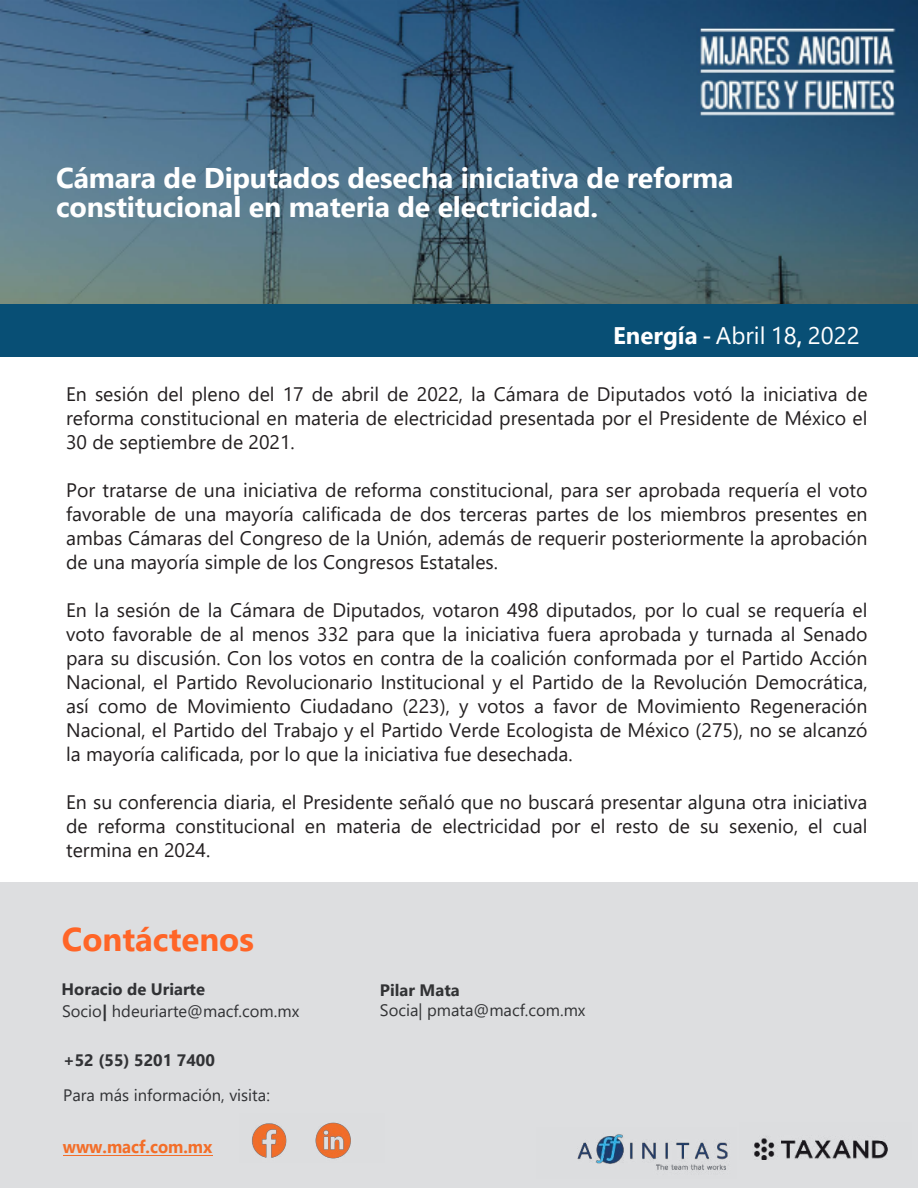
<style>
.page{position:relative;width:918px;height:1188px;background:#fff}
.page>*{position:absolute;margin:0;border:0;box-sizing:border-box;transform-origin:0 0}
.t1{font:700 33px "Segoe UI";color:#ff6527}
.t2{font:700 28.5px/28.5px "Segoe UI";letter-spacing:-.01em;color:#fff}
.t3{font:24px "Segoe UI";color:#fff}
.t4{font:19.5px/24px "Segoe UI";color:#231f20;text-align:justify}
.t5{font:700 17.85px "Segoe UI";color:#f36e29;scale:.93 1}
.t6{font:16.5px/21.9px "Segoe UI";color:#313235}
.t7{font:16.5px "Segoe UI";color:#323335}
.t8{font:700 16.5px "Segoe UI";color:#313235}
.t9{font:700 16.5px "Segoe UI";color:#323335}
.s1{font-weight:700}
.s2{font-weight:600}
</style>
<div class="page">
<img style="left:0;top:1px;width:918px;height:303px">
<div style="left:0;top:882px;width:917px;height:305px;background:#dddee0"></div>
<div style="left:0;top:304px;width:918px;height:52px;background:#084f75"></div>
<img style="left:252px;top:1122px;width:99px;height:37px">
<img style="left:577px;top:1134px;width:151px;height:37px">
<img style="left:754px;top:1136px;width:134px;height:23px">
<hr style="left:63px;top:1155px;width:149px;height:1px;background:#f36e29">
<h2 class="t2" style="left:56px;top:161px;width:679px">Cámara de Diputados desecha iniciativa de reforma constitucional en materia de electricidad.</h2>
<p class="t3" style="left:613px;top:313px;width:248px"><span class="s1">Energía</span> <span class="s2">-</span> Abril 18<span class="s2">,</span> 2022</p>
<p class="t4" style="left:66px;top:381px;width:803px">En sesión del pleno del 17 de abril de 2022, la Cámara de Diputados votó la iniciativa de reforma constitucional en materia de electricidad presentada por el Presidente de México el 30 de septiembre de 2021.</p>
<p class="t4" style="left:66px;top:477px;width:803px">Por tratarse de una iniciativa de reforma constitucional, para ser aprobada requería el voto favorable de una mayoría calificada de dos terceras partes de los miembros presentes en ambas Cámaras del Congreso de la Unión, además de requerir posteriormente la aprobación de una mayoría simple de los Congresos Estatales.</p>
<p class="t4" style="left:66px;top:597px;width:803px">En la sesión de la Cámara de Diputados, votaron 498 diputados, por lo cual se requería el voto favorable de al menos 332 para que la iniciativa fuera aprobada y turnada al Senado para su discusión. Con los votos en contra de la coalición conformada por el Partido Acción Nacional, el Partido Revolucionario Institucional y el Partido de la Revolución Democrática, así como de Movimiento Ciudadano (223), y votos a favor de Movimiento Regeneración Nacional, el Partido del Trabajo y el Partido Verde Ecologista de México (275), no se alcanzó la mayoría calificada, por lo que la iniciativa fue desechada.</p>
<p class="t4" style="left:66px;top:789px;width:803px">En su conferencia diaria, el Presidente señaló que no buscará presentar alguna otra iniciativa de reforma constitucional en materia de electricidad por el resto de su sexenio, el cual termina en 2024.</p>
<h1 class="t1" style="left:62px;top:909px;width:194px">Contáctenos</h1>
<p class="t6" style="left:62px;top:977px;width:239px"><span class="s1">Horacio de Uriarte<br></span>Socio<span class="s1">|</span> hdeuriarte@macf.com.mx</p>
<p class="t8" style="left:63px;top:1044px;width:153px">+52 (55) 5201 7400</p>
<p class="t6" style="left:63px;top:1083px;width:208px">Para más información, visita:</p>
<p class="t5" style="left:63px;top:1130px;width:162px">www.macf.com.mx</p>
<p class="t9" style="left:380px;top:974px;width:81px">Pilar Mata</p>
<p class="t7" style="left:380px;top:994px;width:207px">Socia| pmata@macf.com.mx</p>
</div>
